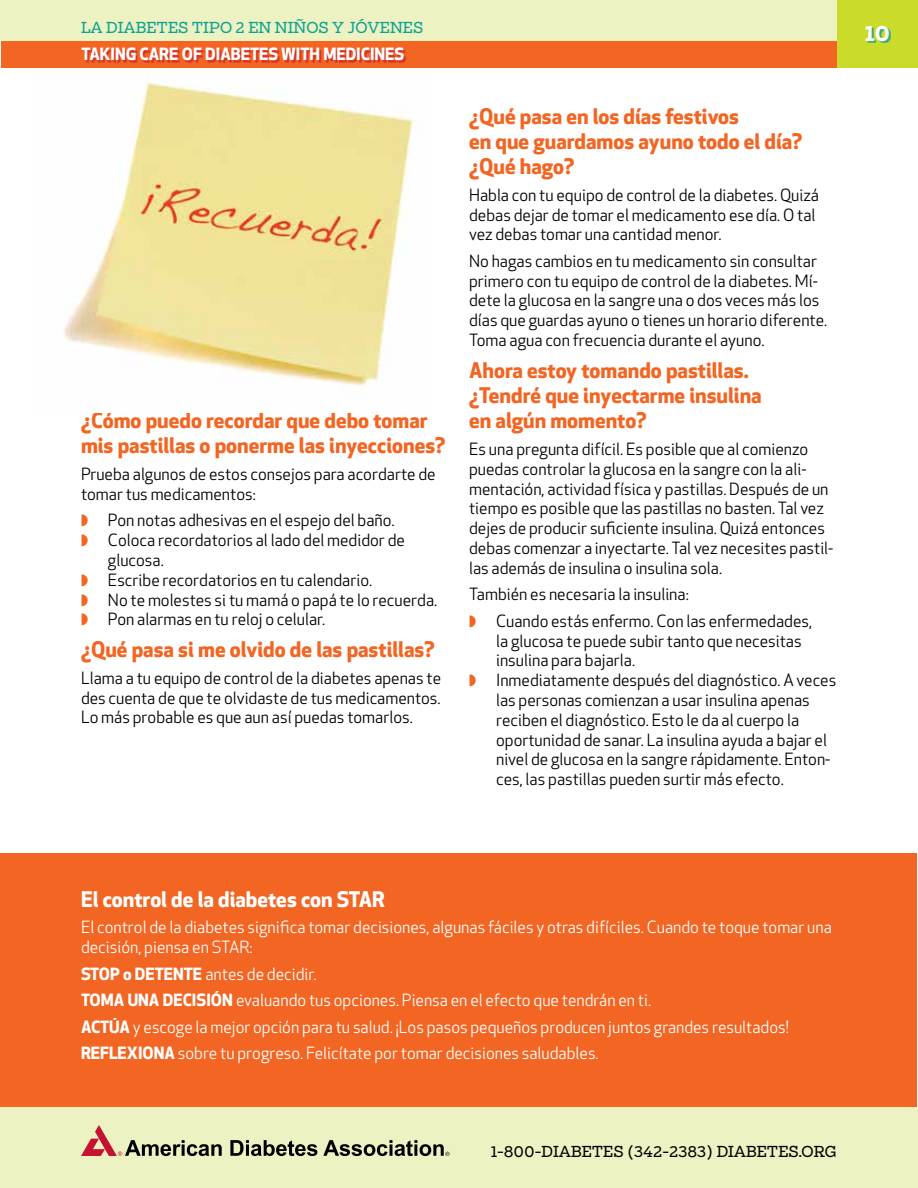
<style>
.page{position:relative;width:918px;height:1188px;background:#fff}
.page>*{position:absolute;margin:0;border:0;box-sizing:border-box;transform-origin:0 0}
.t1{font:700 21px/25.2px "Apex New";color:#f26522}
.t2{font:700 21px "Apex New";color:#fff}
.t3{font:700 21px "Boomer Serif";color:#fff}
.t4{font:16.5px/19.8px "Apex New";color:#000}
.t5{font:16.5px/26.5px "Apex New";color:#fff}
.t6{font:700 16.5px "Apex New";color:#fff}
.t7{font:15px "Boomer Serif";color:#000}
.t8{font:15px "Boomer Serif";color:#0ca193}
.s1{color:#f26522}
.s2{font-weight:700}
</style>
<div class="page">
<div style="left:1px;top:853px;width:916px;height:334px;background:#f26522"></div>
<img style="left:63px;top:78px;width:350px;height:308px">
<div style="left:1px;top:39px;width:836px;height:29px;background:#f26522"></div>
<div style="left:0;top:0;width:837px;height:40px;background:#edf2c2"></div>
<div style="left:0;top:1107px;width:918px;height:81px;background:#edf2c2"></div>
<div style="left:837px;top:0;width:81px;height:68px;background:#cbdb2a"></div>
<div style="left:868px;top:28px;width:23px;height:15px;background:#0ca193;opacity:.75"></div>
<svg style="left:230px;top:1140px;width:87px;height:16px"></svg>
<svg style="left:81px;top:1125px;width:141px;height:31px"></svg>
<svg style="left:323px;top:1140px;width:127px;height:16px"></svg>
<div style="left:84px;top:50px;width:322px;height:13px;background:#d2232a;opacity:.75"></div>
<p class="t8" style="left:81px;top:18px;width:344px">LA DIABETES TIPO 2 EN NIÑOS Y JÓVENES</p>
<p class="t3" style="left:865px;top:20px;width:27px">10</p>
<p class="t6" style="left:82px;top:42px;width:78px">Taking Care</p>
<p class="t6" style="left:182px;top:42px;width:44px">of Diabetes</p>
<p class="t6" style="left:281px;top:42px;width:65px">with Medicines</p>
<p class="t1" style="left:81px;top:407px;width:366px">¿Cómo puedo recordar que debo tomar mis pastillas o ponerme las inyecciones?</p>
<p class="t4" style="left:81px;top:464px;width:356px">Prueba algunos de estos consejos para acordarte de tomar tus medicamentos:</p>
<p class="t4" style="left:81px;top:510px;width:315px"><span class="s1">◗◗</span> Pon notas adhesivas en el espejo del baño.</p>
<p class="t4" style="left:81px;top:530px;width:326px"><span class="s1">◗◗</span> Coloca recordatorios al lado del medidor de</p>
<p class="t4" style="left:108px;top:550px;width:57px">glucosa.</p>
<p class="t4" style="left:81px;top:570px;width:293px"><span class="s1">◗◗</span> Escribe recordatorios en tu calendario.</p>
<p class="t4" style="left:81px;top:590px;width:358px"><span class="s1">◗◗</span> No te molestes si tu mamá o papá te lo recuerda.</p>
<p class="t4" style="left:81px;top:609px;width:246px"><span class="s1">◗◗</span> Pon alarmas en tu reloj o celular.</p>
<p class="t1" style="left:81px;top:636px;width:355px">¿Qué pasa si me olvido de las pastillas?</p>
<p class="t4" style="left:81px;top:668px;width:362px;text-align:justify">Llama a tu equipo de control de la diabetes apenas te des cuenta de que te olvidaste de tus medicamentos.<br>Lo más probable es que aun así puedas tomarlos.</p>
<p class="t1" style="left:469px;top:103px;width:335px">¿Qué pasa en los días festivos<br>en que guardamos ayuno todo el día? ¿Qué hago?</p>
<p class="t4" style="left:469px;top:185px;width:351px">Habla con tu equipo de control de la diabetes. Quizá debas dejar de tomar el medicamento ese día. O tal vez debas tomar una cantidad menor.</p>
<p class="t4" style="left:469px;top:251px;width:360px">No hagas cambios en tu medicamento sin consultar primero con tu equipo de control de la diabetes. Mí&shy;dete la glucosa en la sangre una o dos veces más los días que guardas ayuno o tienes un horario diferente.<br>Toma agua con frecuencia durante el ayuno.</p>
<p class="t1" style="left:469px;top:357px;width:294px">Ahora estoy tomando pastillas. ¿Tendré que inyectarme insulina en algún momento?</p>
<p class="t4" style="left:469px;top:439px;width:366px">Es una pregunta difícil. Es posible que al comienzo puedas controlar la glucosa en la sangre con la ali&shy;mentación, actividad física y pastillas. Después de un tiempo es posible que las pastillas no basten. Tal vez dejes de producir suficiente insulina. Quizá entonces debas comenzar a inyectarte. Tal vez necesites pastil&shy;las además de insulina o insulina sola.</p>
<p class="t4" style="left:469px;top:581px;width:345px;line-height:26.5px">También es necesaria la insulina:<br><span class="s1">◗◗</span> Cuando estás enfermo. Con las enfermedades,</p>
<p class="t4" style="left:496px;top:631px;width:307px">la glucosa te puede subir tanto que necesitas</p>
<p class="t4" style="left:496px;top:651px;width:141px">insulina para bajarla.</p>
<p class="t4" style="left:469px;top:670px;width:369px"><span class="s1">◗◗</span> Inmediatamente después del diagnóstico. A veces</p>
<p class="t4" style="left:496px;top:690px;width:315px">las personas comienzan a usar insulina apenas</p>
<p class="t4" style="left:496px;top:710px;width:305px">reciben el diagnóstico. Esto le da al cuerpo la</p>
<p class="t4" style="left:496px;top:730px;width:332px">oportunidad de sanar. La insulina ayuda a bajar el</p>
<p class="t4" style="left:496px;top:750px;width:336px">nivel de glucosa en la sangre rápidamente. Enton-</p>
<p class="t4" style="left:496px;top:769px;width:289px">ces, las pastillas pueden surtir más efecto.</p>
<p class="t2" style="left:81px;top:884px;width:305px">El control de la diabetes con STAR</p>
<p class="t5" style="left:81px;top:917px;width:752px;line-height:19.8px">El control de la diabetes significa tomar decisiones, algunas fáciles y otras difíciles. Cuando te toque tomar una decisión, piensa en STAR:</p>
<p class="t5" style="left:81px;top:960px;width:709px"><span class="s2">STOP o DETENTE</span> antes de decidir.<br><span class="s2">TOMA UNA DECISIÓN</span> evaluando tus opciones. Piensa en el efecto que tendrán en ti.<br><span class="s2">ACTÚA</span> y escoge la mejor opción para tu salud. ¡Los pasos pequeños producen juntos grandes resultados!<br><span class="s2">REFLEXIONA</span> sobre tu progreso. Felicítate por tomar decisiones saludables.</p>
<p class="t7" style="left:491px;top:1143px;width:238px">1-800-DIABETES (342-2383) DIABETES</p>
<p class="t7" style="left:798px;top:1143px;width:40px">.ORG</p>
</div>
